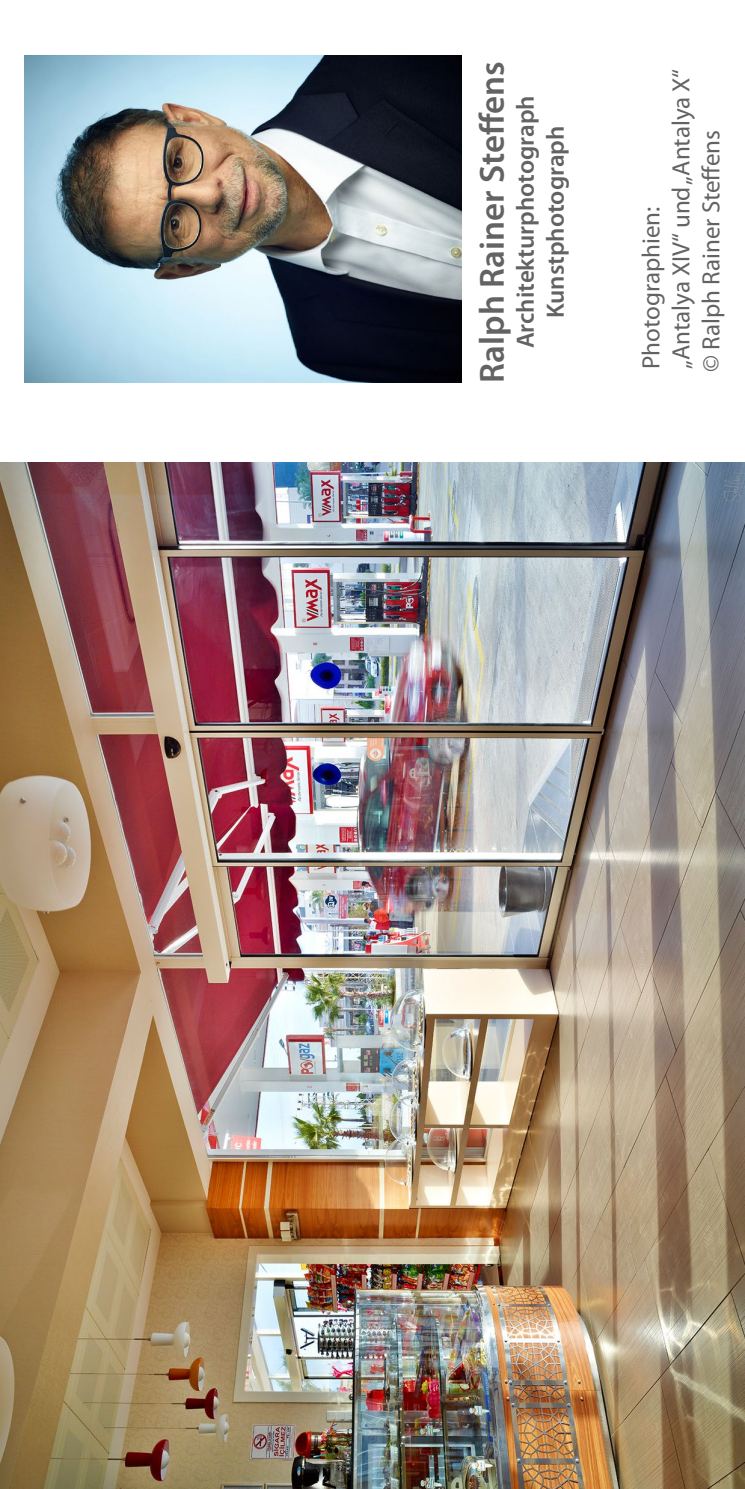
<style>
.page{position:relative;width:745px;height:1489px;background:#fff}
.page>*{position:absolute;margin:0;border:0;box-sizing:border-box;transform-origin:0 0}
.t1{font:600 35px "Myriad Pro";color:#646363}
.t2{font:25px/30px "Myriad Pro";color:#646363}
.t3{font:600 25px/30px "Myriad Pro";color:#646363;text-align:center}
</style>
<div class="page">
<img style="left:0;top:463px;width:744px;height:1025px">
<img style="left:24px;top:56px;width:437px;height:327px">
<h1 class="t1" style="left:469px;top:383px;width:323px;rotate:-90deg">Ralph Rainer Steffens</h1>
<p class="t3" style="left:509px;top:348px;width:254px;rotate:-90deg">Architekturphotograph<br>Kunstphotograph</p>
<p class="t2" style="left:635px;top:372px;width:305px;rotate:-90deg">Photographien:<br>„Antalya XIV“ und „Antalya X“ © Ralph Rainer Steffens</p>
</div>
